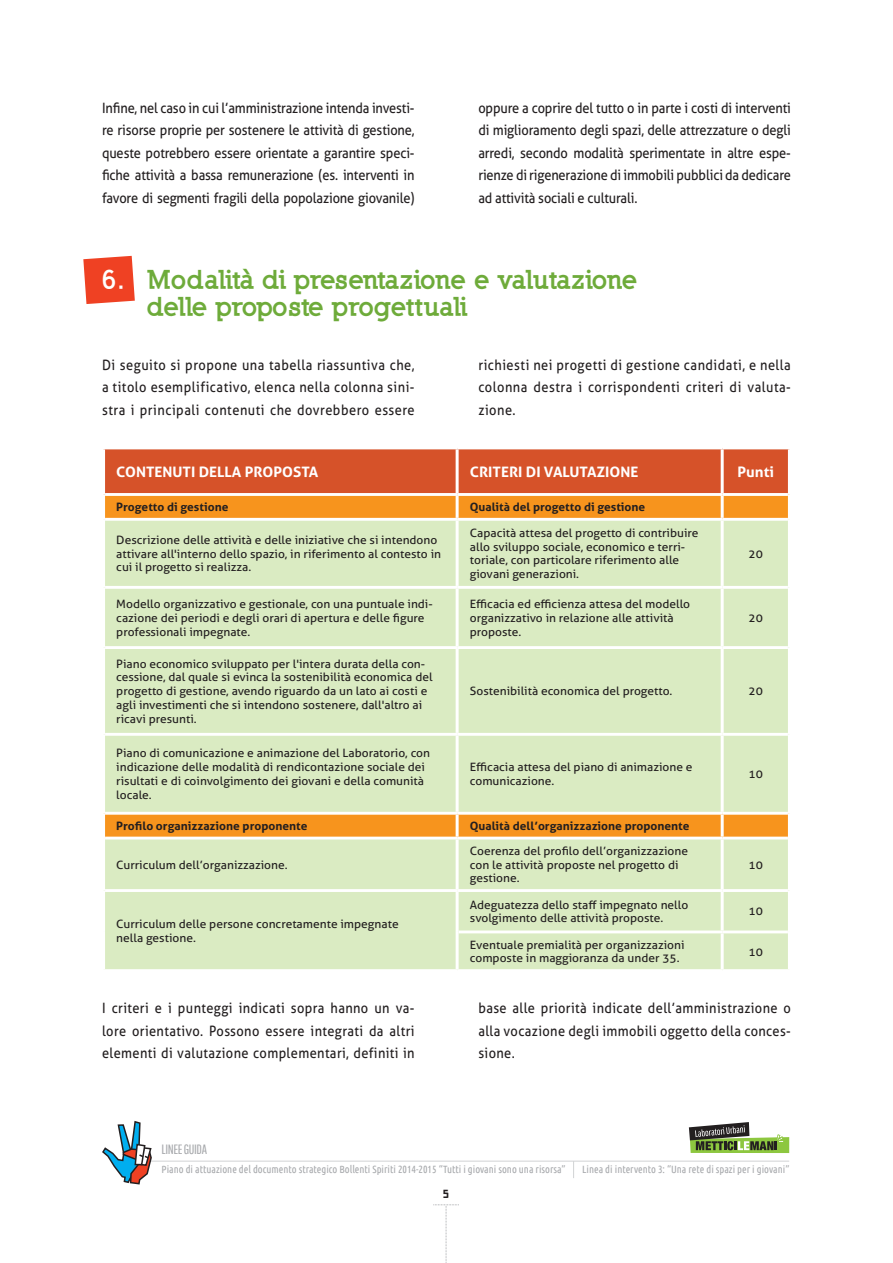
<style>
.page{position:relative;width:893px;height:1263px;background:#fff}
.page>*{position:absolute;margin:0;border:0;box-sizing:border-box;transform-origin:0 0}
.t1{font:900 25.5px/27px "Nilland";letter-spacing:-.015em;color:#6eab3a}
.t2{font:700 14.4px "Aller";color:#fff;scale:1.04 1}
.t3{font:14.25px/22.5px "Aller";letter-spacing:.03em;color:#231f20;text-align:justify;scale:.9 1}
.t4{font:13.5px "Pathway Gothic One";letter-spacing:-.03em;color:#a7a9ac}
.t5{font:700 12px "AF Generation Az A Semi";color:#231f20}
.t6{font:11.55px/13.8px "Aller";color:#231f20;scale:1.04 1}
.t7{font:700 11.55px "Aller";color:#231f20;scale:1.04 1}
.t8{font:10.5px "Ubuntu Condensed";color:#a7a9ac}
.s1{color:#fff}
</style>
<div class="page">
<hr style="left:122px;top:1161px;width:667px;height:1px;background:#d1d3d4">
<svg style="left:573px;top:1162px;width:1px;height:16px"></svg>
<svg style="left:433px;top:1204px;width:26px;height:59px"></svg>
<svg style="left:689px;top:1122px;width:100px;height:31px"></svg>
<svg style="left:102px;top:1120px;width:51px;height:65px"></svg>
<svg style="left:83px;top:256px;width:52px;height:48px;background:#f0593e"></svg>
<div style="left:105px;top:449px;width:683px;height:44px;background:#d65229"></div>
<div style="left:105px;top:496px;width:683px;height:22px;background:#f7941d"></div>
<div style="left:105px;top:521px;width:683px;height:448px;background:#daebc2"></div>
<hr style="left:105px;top:586px;width:352px;height:3px;background:#fff">
<hr style="left:457px;top:586px;width:265px;height:3px;background:#fff">
<hr style="left:722px;top:586px;width:66px;height:3px;background:#fff">
<hr style="left:105px;top:646px;width:352px;height:3px;background:#fff">
<hr style="left:457px;top:646px;width:265px;height:3px;background:#fff">
<hr style="left:722px;top:646px;width:66px;height:3px;background:#fff">
<hr style="left:105px;top:733px;width:352px;height:3px;background:#fff">
<hr style="left:457px;top:733px;width:265px;height:3px;background:#fff">
<hr style="left:722px;top:733px;width:66px;height:3px;background:#fff">
<hr style="left:105px;top:812px;width:352px;height:3px;background:#fff">
<hr style="left:457px;top:812px;width:265px;height:3px;background:#fff">
<hr style="left:722px;top:812px;width:66px;height:3px;background:#fff">
<hr style="left:105px;top:837px;width:352px;height:2px;background:#fff">
<hr style="left:457px;top:837px;width:265px;height:2px;background:#fff">
<hr style="left:722px;top:837px;width:66px;height:2px;background:#fff">
<hr style="left:456px;top:449px;width:3px;height:44px;background:#fff">
<hr style="left:721px;top:449px;width:3px;height:44px;background:#fff">
<hr style="left:456px;top:496px;width:3px;height:22px;background:#fff">
<hr style="left:721px;top:496px;width:3px;height:22px;background:#fff">
<hr style="left:456px;top:521px;width:3px;height:65px;background:#fff">
<hr style="left:721px;top:521px;width:3px;height:65px;background:#fff">
<hr style="left:456px;top:589px;width:3px;height:57px;background:#fff">
<hr style="left:721px;top:589px;width:3px;height:57px;background:#fff">
<hr style="left:456px;top:649px;width:3px;height:84px;background:#fff">
<hr style="left:721px;top:649px;width:3px;height:84px;background:#fff">
<hr style="left:456px;top:736px;width:3px;height:76px;background:#fff">
<hr style="left:721px;top:736px;width:3px;height:76px;background:#fff">
<hr style="left:456px;top:815px;width:3px;height:22px;background:#fff">
<hr style="left:721px;top:815px;width:3px;height:22px;background:#fff">
<hr style="left:456px;top:839px;width:3px;height:50px;background:#fff">
<hr style="left:721px;top:839px;width:3px;height:50px;background:#fff">
<hr style="left:105px;top:889px;width:352px;height:3px;background:#fff">
<hr style="left:457px;top:889px;width:265px;height:3px;background:#fff">
<hr style="left:722px;top:889px;width:66px;height:3px;background:#fff">
<hr style="left:459px;top:930px;width:263px;height:3px;background:#fff">
<hr style="left:722px;top:930px;width:66px;height:3px;background:#fff">
<hr style="left:456px;top:892px;width:3px;height:40px;background:#fff">
<hr style="left:721px;top:892px;width:3px;height:38px;background:#fff">
<hr style="left:456px;top:932px;width:3px;height:37px;background:#fff">
<hr style="left:721px;top:933px;width:3px;height:36px;background:#fff">
<p class="t3" style="left:102px;top:96px;width:349px">Infine, nel caso in cui l’amministrazione intenda investi&shy;re risorse proprie per sostenere le attività di gestione, queste potrebbero essere orientate a garantire speci&shy;fiche attività a bassa remunerazione (es. interventi in favore di segmenti fragili della popolazione giovanile)</p>
<p class="t3" style="left:478px;top:96px;width:349px">oppure a coprire del tutto o in parte i costi di interventi di miglioramento degli spazi, delle attrezzature o degli arredi, secondo modalità sperimentate in altre espe&shy;rienze di rigenerazione di immobili pubblici da dedicare ad attività sociali e culturali.</p>
<h1 class="t1" style="left:148px;top:266px;width:492px;text-indent:-46px"><span class="s1">6.</span> Modalità di presentazione e valutazione delle proposte progettuali</h1>
<p class="t3" style="left:102px;top:353px;width:349px">Di seguito si propone una tabella riassuntiva che, a titolo esemplificativo, elenca nella colonna sini&shy;stra i principali contenuti che dovrebbero essere</p>
<p class="t3" style="left:478px;top:353px;width:349px">richiesti nei progetti di gestione candidati, e nella colonna destra i corrispondenti criteri di valuta&shy;zione.</p>
<p class="t2" style="left:116px;top:462px;width:196px">CONTENUTI DELLA PROPOSTA</p>
<p class="t2" style="left:470px;top:462px;width:164px">CRITERI DI VALUTAZIONE</p>
<p class="t2" style="left:737px;top:462px;width:37px">Punti</p>
<p class="t7" style="left:116px;top:500px;width:109px">Progetto di gestione</p>
<p class="t7" style="left:470px;top:500px;width:170px">Qualità del progetto di gestione</p>
<p class="t6" style="left:116px;top:533px;width:314px">Descrizione delle attività e delle iniziative che si intendono attivare all'interno dello spazio, in riferimento al contesto in cui il progetto si realizza.</p>
<p class="t6" style="left:470px;top:526px;width:221px">Capacità attesa del progetto di contribuire allo sviluppo sociale, economico e terri&shy;toriale, con particolare riferimento alle giovani generazioni.</p>
<p class="t6" style="left:749px;top:546px;width:15px">20</p>
<p class="t6" style="left:116px;top:597px;width:306px">Modello organizzativo e gestionale, con una puntuale indi&shy;cazione dei periodi e degli orari di apertura e delle figure professionali impegnate.</p>
<p class="t6" style="left:470px;top:597px;width:213px">Efficacia ed efficienza attesa del modello organizzativo in relazione alle attività proposte.</p>
<p class="t6" style="left:749px;top:611px;width:15px">20</p>
<p class="t6" style="left:116px;top:656px;width:306px">Piano economico sviluppato per l'intera durata della con&shy;cessione, dal quale si evinca la sostenibilità economica del progetto di gestione, avendo riguardo da un lato ai costi e agli investimenti che si intendono sostenere, dall'altro ai ricavi presunti.</p>
<p class="t6" style="left:116px;top:746px;width:303px">Piano di comunicazione e animazione del Laboratorio, con indicazione delle modalità di rendicontazione sociale dei risultati e di coinvolgimento dei giovani e della comunità locale.</p>
<p class="t6" style="left:470px;top:684px;width:196px">Sostenibilità economica del progetto.</p>
<p class="t6" style="left:749px;top:684px;width:15px">20</p>
<p class="t6" style="left:470px;top:760px;width:216px">Efficacia attesa del piano di animazione e comunicazione.</p>
<p class="t6" style="left:749px;top:767px;width:15px">10</p>
<p class="t7" style="left:116px;top:819px;width:185px">Profilo organizzazione proponente</p>
<p class="t7" style="left:470px;top:819px;width:213px">Qualità dell’organizzazione proponente</p>
<p class="t6" style="left:116px;top:857px;width:166px">Curriculum dell’organizzazione.</p>
<p class="t6" style="left:470px;top:844px;width:211px">Coerenza del profilo dell’organizzazione con le attività proposte nel progetto di gestione.</p>
<p class="t6" style="left:749px;top:857px;width:15px">10</p>
<p class="t6" style="left:116px;top:917px;width:273px">Curriculum delle persone concretamente impegnate nella gestione.</p>
<p class="t6" style="left:470px;top:897px;width:212px">Adeguatezza dello staff impegnato nello svolgimento delle attività proposte.</p>
<p class="t6" style="left:749px;top:904px;width:15px">10</p>
<p class="t6" style="left:470px;top:937px;width:208px">Eventuale premialità per organizzazioni composte in maggioranza da under 35.</p>
<p class="t6" style="left:749px;top:944px;width:15px">10</p>
<p class="t3" style="left:102px;top:997px;width:349px">I criteri e i punteggi indicati sopra hanno un va&shy;lore orientativo. Possono essere integrati da altri elementi di valutazione complementari, definiti in</p>
<p class="t3" style="left:478px;top:997px;width:349px">base alle priorità indicate dell’amministrazione o alla vocazione degli immobili oggetto della conces&shy;sione.</p>
<p class="t4" style="left:162px;top:1141px;width:47px">LINEE GUIDA</p>
<p class="t8" style="left:162px;top:1163px;width:406px">Piano di attuazione del documento strategico Bollenti Spiriti 2014-2015 “Tutti i giovani sono una risorsa”</p>
<p class="t8" style="left:582px;top:1163px;width:209px">Linea di intervento 3: “Una rete di spazi per i giovani”</p>
<p class="t5" style="left:442px;top:1186px;width:9px">5</p>
</div>
